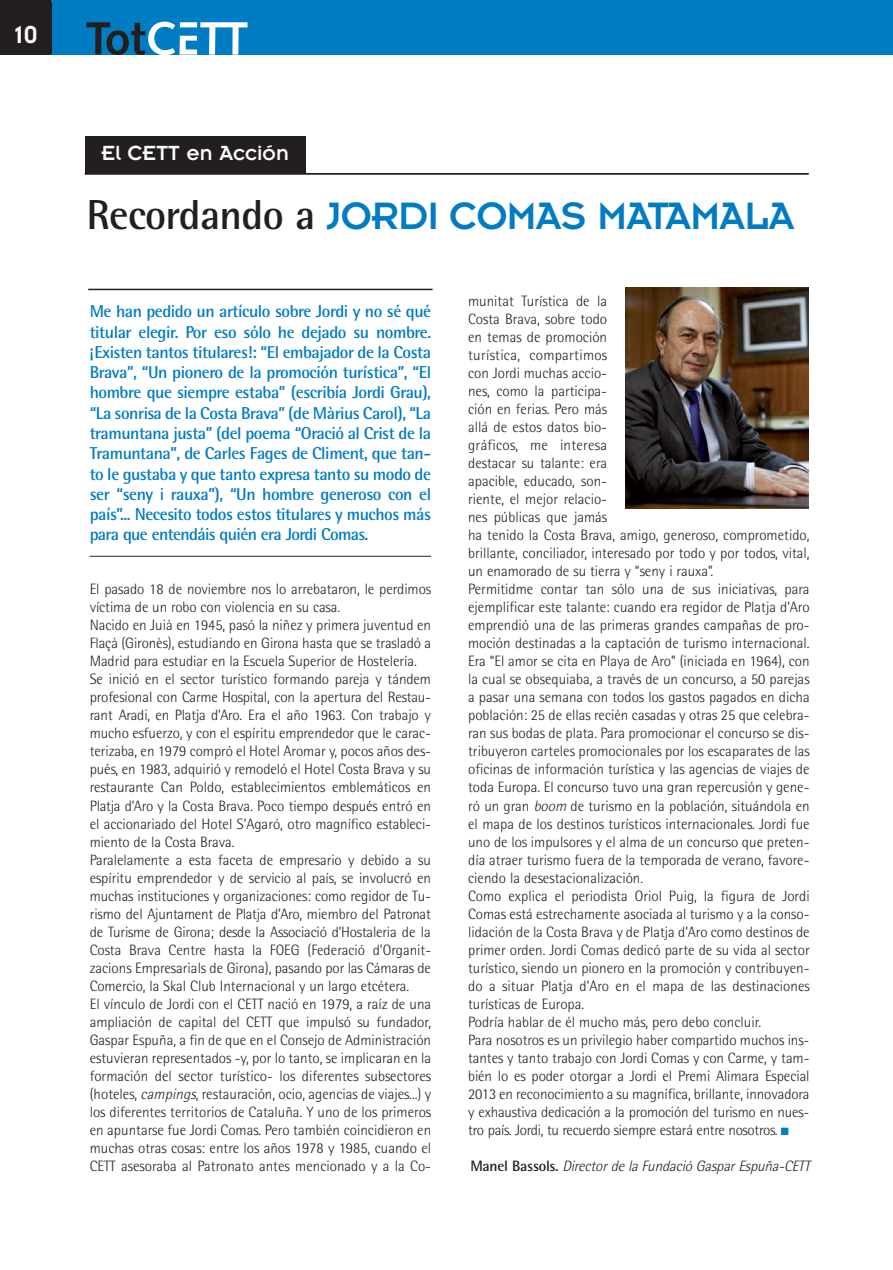
<style>
.page{position:relative;width:893px;height:1270px;background:#fff}
.page>*{position:absolute;margin:0;border:0;box-sizing:border-box;transform-origin:0 0}
.t1{font:42px "Insignia";letter-spacing:-.015em;color:#007cc2}
.t2{font:27px "Insignia";color:#fff}
.t3{font:22.5px "Insignia";color:#fff}
.t4{font:700 17.25px/20.2px "Rotis Semi Sans";letter-spacing:-.04em;color:#007cc2;text-align:justify}
.t5{font:300 15px/18px "Rotis Semi Sans";color:#231f20}
.t6{font:italic 300 15px "Rotis Semi Sans";color:#231f20}
.s1{font-family:"Rotis Semi Sans";font-weight:700;color:#231f20}
.s2{font-style:italic}
.s3{color:#007cc2}
.s4{font-weight:700;font-style:normal}
</style>
<div class="page">
<div style="left:0;top:0;width:893px;height:55px;background:#007cc2"></div>
<svg style="left:86px;top:22px;width:161px;height:33px"></svg>
<div style="left:0;top:0;width:51px;height:55px;background:#231f20"></div>
<hr style="left:85px;top:173px;width:724px;height:1px;background:#231f20">
<div style="left:85px;top:137px;width:220px;height:36px;background:#231f20"></div>
<hr style="left:90px;top:556px;width:341px;height:1px;background:#231f20">
<img style="left:625px;top:288px;width:184px;height:220px">
<hr style="left:88px;top:289px;width:345px;height:1px;background:#231f20">
<h2 class="t2" style="left:15px;top:26px;width:25px">10</h2>
<h3 class="t3" style="left:101px;top:146px;width:189px">El CETT en Acción</h3>
<h1 class="t1" style="left:87px;top:203px;width:709px"><span class="s1">Recordando a</span> JORDI COMAS MATAMALA</h1>
<p class="t4" style="left:90px;top:303px;width:343px">Me han pedido un artículo sobre Jordi y no sé qué titular elegir. Por eso sólo he dejado su nombre. ¡Existen tantos titulares!: “El embajador de la Costa Brava”, “Un pionero de la promoción turística”, “El hombre que siempre estaba” (escribía Jordi Grau), “La sonrisa de la Costa Brava” (de Màrius Carol), “La tramuntana justa” (del poema “Oració al Crist de la Tramuntana”, de Carles Fages de Climent, que tan&shy;to le gustaba y que tanto expresa tanto su modo de ser “seny i rauxa”), “Un hombre generoso con el país”... Necesito todos estos titulares y muchos más para que entendáis quién era Jordi Comas.</p>
<p class="t5" style="left:90px;top:581px;width:343px">El pasado 18 de noviembre nos lo arrebataron, le perdimos víctima de un robo con violencia en su casa.<br>Nacido en Juià en 1945, pasó la niñez y primera juventud en Flaçà (Gironès), estudiando en Girona hasta que se trasladó a Madrid para estudiar en la Escuela Superior de Hostelería.<br>Se inició en el sector turístico formando pareja y tándem profesional con Carme Hospital, con la apertura del Restau&shy;rant Aradi, en Platja d’Aro. Era el año 1963. Con trabajo y mucho esfuerzo, y con el espíritu emprendedor que le carac&shy;terizaba, en 1979 compró el Hotel Aromar y, pocos años des&shy;pués, en 1983, adquirió y remodeló el Hotel Costa Brava y su restaurante Can Poldo, establecimientos emblemáticos en Platja d’Aro y la Costa Brava. Poco tiempo después entró en el accionariado del Hotel S’Agaró, otro magnífico estableci&shy;miento de la Costa Brava.<br>Paralelamente a esta faceta de empresario y debido a su espíritu emprendedor y de servicio al país, se involucró en muchas instituciones y organizaciones: como regidor de Tu&shy;rismo del Ajuntament de Platja d’Aro, miembro del Patronat de Turisme de Girona; desde la Associació d’Hostaleria de la Costa Brava Centre hasta la FOEG (Federació d’Organit&shy;zacions Empresarials de Girona), pasando por las Cámaras de Comercio, la Skal Club Internacional y un largo etcétera.<br>El vínculo de Jordi con el CETT nació en 1979, a raíz de una ampliación de capital del CETT que impulsó su fundador, Gaspar Espuña, a fin de que en el Consejo de Administración estuvieran representados -y, por lo tanto, se implicaran en la formación del sector turístico- los diferentes subsectores (hoteles, <span class="s2">campings</span>, restauración, ocio, agencias de viajes...) y los diferentes territorios de Cataluña. Y uno de los primeros en apuntarse fue Jordi Comas. Pero también coincidieron en muchas otras cosas: entre los años 1978 y 1985, cuando el CETT asesoraba al Patronato antes mencionado y a la Co-</p>
<p class="t5" style="left:468px;top:293px;width:343px">munitat Turística de la<br>Costa Brava, sobre todo<br>en temas de promoción<br>turística, compartimos<br>con Jordi muchas accio-<br>nes, como la participa-<br>ción en ferias. Pero más<br>allá de estos datos bio-<br>gráficos, me interesa<br>destacar su talante: era<br>apacible, educado, son-<br>riente, el mejor relacio-<br>nes públicas que jamás<br>ha tenido la Costa Brava, amigo, generoso, comprometido, brillante, conciliador, interesado por todo y por todos, vital, un enamorado de su tierra y “seny i rauxa”.<br>Permitidme contar tan sólo una de sus iniciativas, para ejemplificar este talante: cuando era regidor de Platja d’Aro emprendió una de las primeras grandes campañas de pro&shy;moción destinadas a la captación de turismo internacional.<br>Era “El amor se cita en Playa de Aro” (iniciada en 1964), con la cual se obsequiaba, a través de un concurso, a 50 parejas a pasar una semana con todos los gastos pagados en dicha población: 25 de ellas recién casadas y otras 25 que celebra&shy;ran sus bodas de plata. Para promocionar el concurso se dis&shy;tribuyeron carteles promocionales por los escaparates de las oficinas de información turística y las agencias de viajes de toda Europa. El concurso tuvo una gran repercusión y gene&shy;ró un gran <span class="s2">boom</span>de turismo en la población, situándola en el mapa de los destinos turísticos internacionales. Jordi fue uno de los impulsores y el alma de un concurso que preten&shy;día atraer turismo fuera de la temporada de verano, favore&shy;ciendo la desestacionalización.<br>Como explica el periodista Oriol Puig, la figura de Jordi Comas está estrechamente asociada al turismo y a la conso&shy;lidación de la Costa Brava y de Platja d’Aro como destinos de primer orden. Jordi Comas dedicó parte de su vida al sector turístico, siendo un pionero en la promoción y contribuyen&shy;do a situar Platja d’Aro en el mapa de las destinaciones turísticas de Europa.<br>Podría hablar de él mucho más, pero debo concluir.<br>Para nosotros es un privilegio haber compartido muchos ins&shy;tantes y tanto trabajo con Jordi Comas y con Carme, y tam&shy;bién lo es poder otorgar a Jordi el Premi Alimara Especial 2013 en reconocimiento a su magnífica, brillante, innovadora y exhaustiva dedicación a la promoción del turismo en nues&shy;tro país. Jordi, tu recuerdo siempre estará entre nosotros. <span class="s3">■</span></p>
<p class="t6" style="left:470px;top:1160px;width:341px"><span class="s4">M a n e l B a s s o l s .</span> Directorde la Fundació GasparEspuña-CETT</p>
</div>
